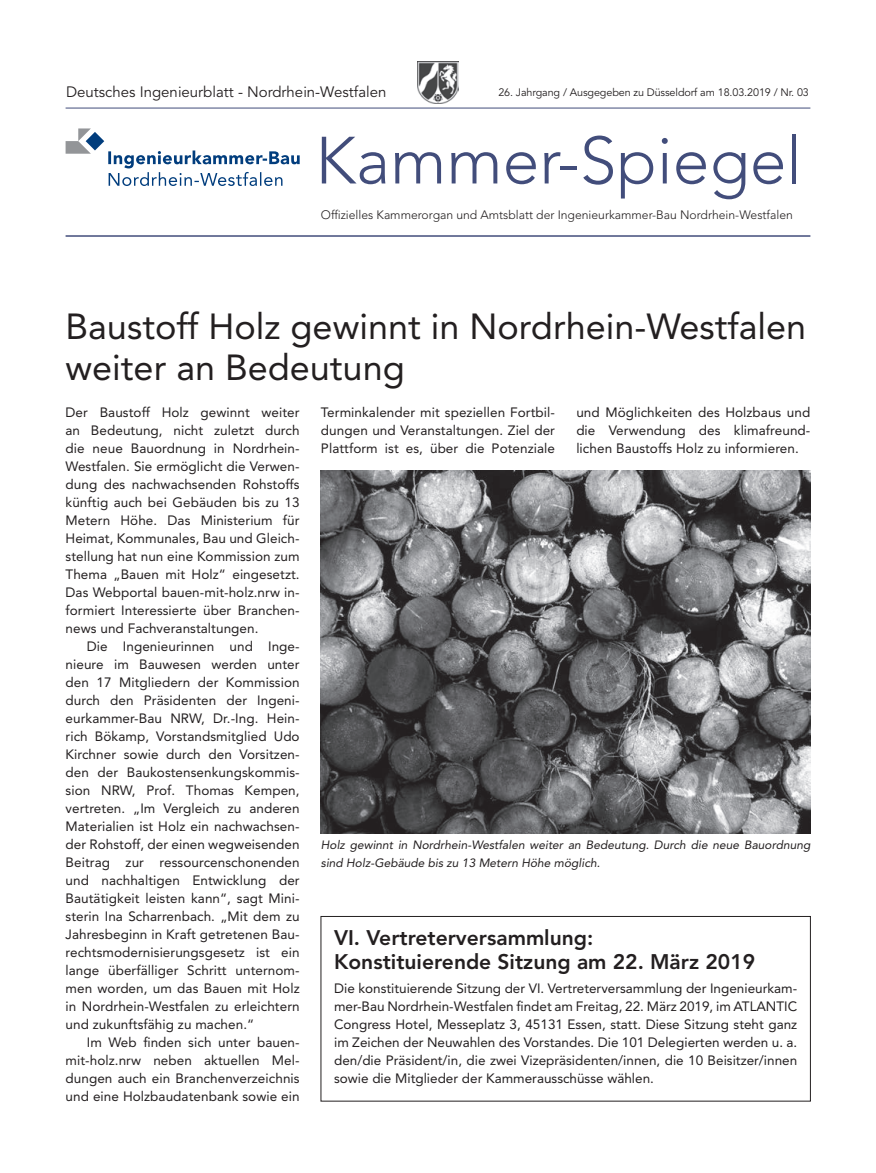
<style>
.page{position:relative;width:876px;height:1173px;background:#fff}
.page>*{position:absolute;margin:0;border:0;box-sizing:border-box;transform-origin:0 0}
.t1{font:300 66px "Avenir LT Std";color:#424d7b}
.t2{font:36px/40.5px "Avenir LT Std";color:#231f20}
.t3{font:800 21px/24px "Avenir LT Std";color:#231f20}
.t4{font:15px "Avenir LT Std";color:#231f20}
.t5{font:13.5px/18px "Avenir LT Std";letter-spacing:.005em;color:#231f20;text-align:justify}
.t6{font:300 12.15px "Avenir LT Std";color:#231f20}
.t7{font:italic 12px/18px "Avenir LT Std";color:#231f20}
.t8{font:10.8px "Avenir LT Std";letter-spacing:-.01em;color:#231f20}
</style>
<div class="page">
<hr style="left:66px;top:235px;width:744px;height:2px;background:#424d7b">
<img style="left:418px;top:61px;width:40px;height:43px">
<hr style="left:66px;top:108px;width:744px;height:1px;background:#424d7b">
<svg style="left:66px;top:128px;width:233px;height:58px"></svg>
<img style="left:321px;top:471px;width:489px;height:363px">
<div style="left:320px;top:916px;width:490px;height:185px;border:1px solid #231f20"></div>
<p class="t4" style="left:66px;top:83px;width:322px">Deutsches Ingenieurblatt - Nordrhein-Westfalen</p>
<h1 class="t1" style="left:315px;top:122px;width:488px">Kammer-Spiegel</h1>
<p class="t6" style="left:321px;top:208px;width:473px">Offizielles Kammerorgan und Amtsblatt der Ingenieurkammer-Bau Nordrhein-Westfalen</p>
<p class="t8" style="left:498px;top:86px;width:312px">26. Jahrgang / Ausgegeben zu Düsseldorf am 18.03.2019 / Nr. 03</p>
<h2 class="t2" style="left:66px;top:307px;width:741px">Baustoff Holz gewinnt in Nordrhein-Westfalen weiter an Bedeutung</h2>
<p class="t5" style="left:66px;top:404px;width:235px">Der Baustoff Holz gewinnt weiter an Bedeutung, nicht zuletzt durch die neue Bauordnung in Nordrhein-Westfalen. Sie ermöglicht die Verwen&shy;dung des nachwachsenden Rohstoffs künftig auch bei Gebäuden bis zu 13<br>Metern Höhe. Das Ministerium für Heimat, Kommunales, Bau und Gleich&shy;stellung hat nun eine Kommission zum Thema „Bauen mit Holz“ eingesetzt.<br>Das Webportal bauen-mit-holz.nrw in&shy;formiert Interessierte über Branchen&shy;news und Fachveranstaltungen.</p>
<p class="t5" style="left:66px;top:638px;width:235px;text-indent:21px">Die Ingenieurinnen und Inge&shy;nieure im Bauwesen werden unter den 17 Mitgliedern der Kommission durch den Präsidenten der Ingeni&shy;eurkammer-Bau NRW, Dr.-Ing. Hein&shy;rich Bökamp, Vorstandsmitglied Udo Kirchner sowie durch den Vorsitzen&shy;den der Baukostensenkungskommis&shy;sion NRW, Prof. Thomas Kempen, vertreten. „Im Vergleich zu anderen Materialien ist Holz ein nachwachsen&shy;der Rohstoff, der einen wegweisenden Beitrag zur ressourcenschonenden und nachhaltigen Entwicklung der Bautätigkeit leisten kann“, sagt Mini&shy;sterin Ina Scharrenbach. „Mit dem zu Jahresbeginn in Kraft getretenen Bau&shy;rechtsmodernisierungsgesetz ist ein lange überfälliger Schritt unternom&shy;men worden, um das Bauen mit Holz in Nordrhein-Westfalen zu erleichtern und zukunftsfähig zu machen.“</p>
<p class="t5" style="left:66px;top:1034px;width:235px;text-indent:21px">Im Web finden sich unter bauen&shy;mit-holz.nrw neben aktuellen Mel&shy;dungen auch ein Branchenverzeichnis und eine Holzbaudatenbank sowie ein</p>
<p class="t5" style="left:321px;top:404px;width:235px">Terminkalender mit speziellen Fortbil&shy;dungen und Veranstaltungen. Ziel der Plattform ist es, über die Potenziale</p>
<p class="t5" style="left:576px;top:404px;width:235px">und Möglichkeiten des Holzbaus und die Verwendung des klimafreund&shy;lichen Baustoffs Holz zu informieren.</p>
<p class="t7" style="left:321px;top:836px;width:491px">Holz gewinnt in Nordrhein-Westfalen weiter an Bedeutung. Durch die neue Bauordnung sind Holz-Gebäude bis zu 13 Metern Höhe möglich.</p>
<h3 class="t3" style="left:334px;top:926px;width:422px">VI. Vertreterversammlung:<br>Konstituierende Sitzung am 22. März 2019</h3>
<p class="t5" style="left:334px;top:980px;width:464px">Die konstituierende Sitzung der VI. Vertreterversammlung der Ingenieurkam&shy;mer-Bau Nordrhein-Westfalen findet am Freitag, 22. März 2019, im ATLANTIC Congress Hotel, Messeplatz 3, 45131 Essen, statt. Diese Sitzung steht ganz im Zeichen der Neuwahlen des Vorstandes. Die 101 Delegierten werden u. a. den/die Präsident/in, die zwei Vizepräsidenten/innen, die 10 Beisitzer/innen sowie die Mitglieder der Kammerausschüsse wählen.</p>
</div>
